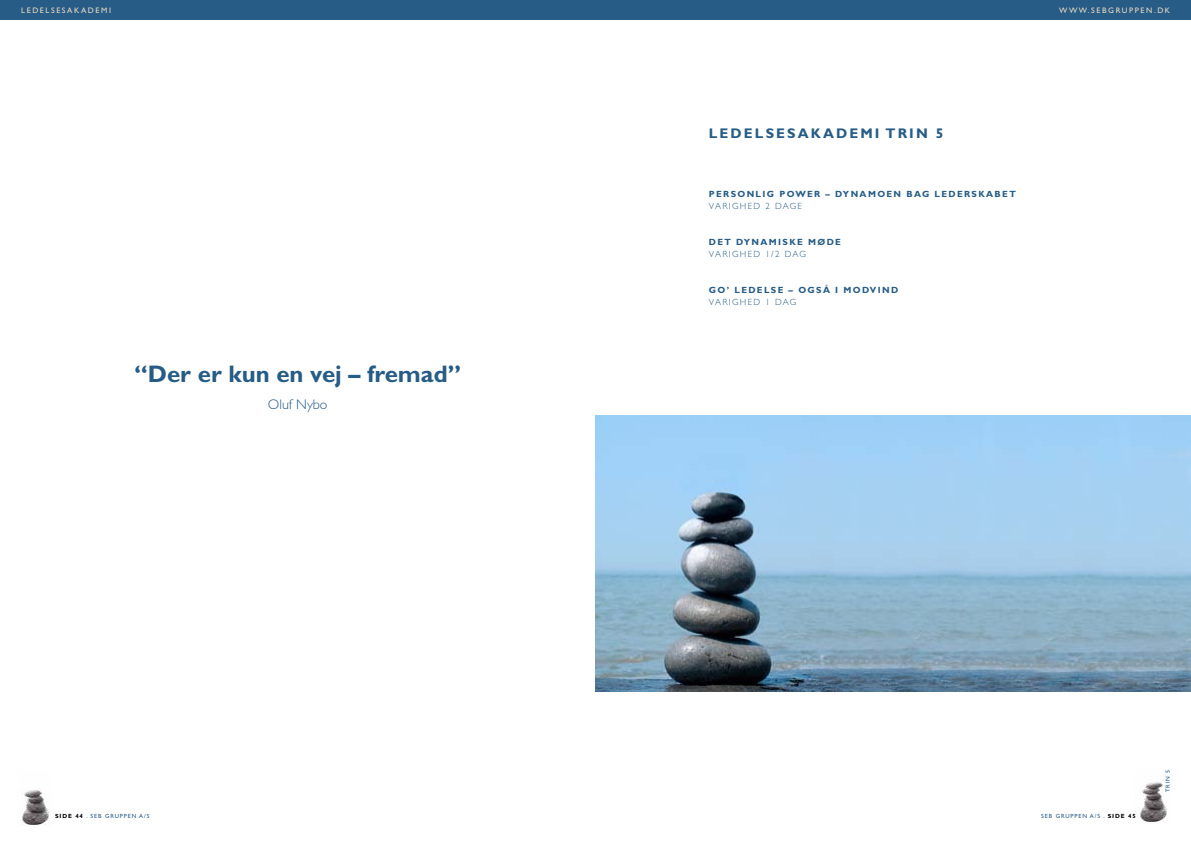
<style>
.page{position:relative;width:1191px;height:842px;background:#fff}
.page>*{position:absolute;margin:0;border:0;box-sizing:border-box;transform-origin:0 0}
.t1{font:700 24px "Gill Sans";color:#265c85}
.t2{font:700 14px "Gill Sans";letter-spacing:.15em;color:#265c85}
.t3{font:300 14px "Gill Sans";color:#265c85}
.t4{font:700 9px "Gill Sans";letter-spacing:.15em;color:#265c85}
.t5{font:300 9px "Gill Sans";color:#265c85}
.t6{font:8px "Gill Sans";letter-spacing:.2em;color:#ebdac4}
.t7{font:6px "Gill Sans";letter-spacing:.15em;color:#265c85}
.s1{font-weight:700;color:#000}
</style>
<div class="page">
<div style="left:587px;top:0;width:604px;height:20px;background:#265c85"></div>
<div style="left:0;top:0;width:595px;height:20px;background:#265c85"></div>
<img style="left:19px;top:790px;width:30px;height:35px">
<img style="left:1137px;top:781px;width:30px;height:41px">
<img style="left:595px;top:416px;width:596px;height:276px">
<p class="t6" style="left:21px;top:6px;width:91px">LEDELSESAKADEMI</p>
<h1 class="t1" style="left:134px;top:359px;width:328px">“DER ER KUN EN VEJ – FREMAD”</h1>
<h2 class="t3" style="left:268px;top:397px;width:61px">OLUF NYBO</h2>
<p class="t7" style="left:55px;top:813px;width:96px"><span class="s1">SIDE 44</span> . SEB GRUPPEN A/S</p>
<p class="t6" style="left:1059px;top:6px;width:113px">WWW.SEBGRUPPEN.DK</p>
<h2 class="t2" style="left:709px;top:125px;width:236px">LEDELSESAKA DEMI TRIN 5</h2>
<p class="t4" style="left:709px;top:189px;width:308px">PERS ONLIG P OWER – DYNA MOEN BAG LEDERS KABET</p>
<p class="t5" style="left:709px;top:201px;width:14px">VARIGHED</p>
<p class="t5" style="left:765px;top:201px;width:18px">2 DAGE</p>
<p class="t4" style="left:709px;top:237px;width:134px">D ET DYNA MIS KE M ØDE</p>
<p class="t5" style="left:709px;top:249px;width:14px">VARIGHED</p>
<p class="t5" style="left:765px;top:249px;width:28px">1/2 DAG</p>
<p class="t4" style="left:709px;top:285px;width:191px">G O’ LEDELSE – OGSÅ I MODVIND</p>
<p class="t5" style="left:709px;top:297px;width:14px">VARIGHED</p>
<p class="t5" style="left:765px;top:297px;width:18px">1 DAG</p>
<p class="t7" style="left:1041px;top:813px;width:96px">SEB GRUPPEN A/S . <span class="s1">SIDE 45</span></p>
<p class="t7" style="left:1164px;top:792px;width:24px;rotate:-90deg">TRIN 5</p>
</div>
